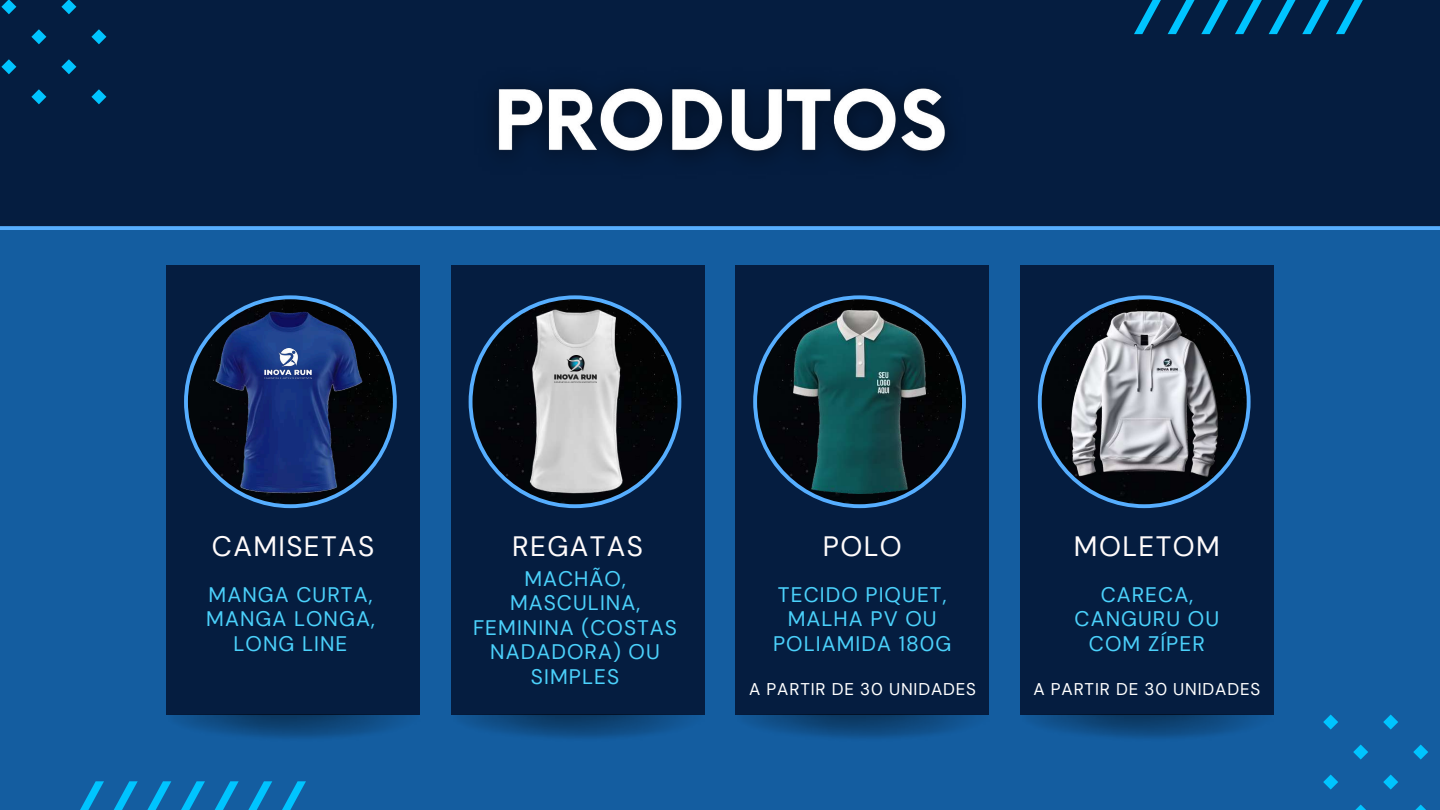
<style>
.page{position:relative;width:1440px;height:810px;background:#145da0}
.page>*{position:absolute;margin:0;border:0;box-sizing:border-box;transform-origin:0 0}
.t1{font:28px "DM Sans";letter-spacing:.05em;color:#fffbfb}
.t2{font:21px/24.5px "DM Sans";letter-spacing:.05em;color:#4bd1fb;text-align:center}
.t3{font:17px "DM Sans";letter-spacing:.05em;color:#fff}
</style>
<div class="page">
<div style="left:167px;top:265px;width:253px;height:450px;background:#051d40"></div>
<svg style="left:184px;top:295px;width:213px;height:213px"></svg>
<div style="left:451px;top:265px;width:253px;height:450px;background:#051d40"></div>
<svg style="left:469px;top:295px;width:212px;height:213px"></svg>
<div style="left:736px;top:265px;width:253px;height:450px;background:#051d40"></div>
<svg style="left:753px;top:295px;width:213px;height:213px"></svg>
<div style="left:0;top:0;width:1440px;height:229px;background:#051d40"></div>
<svg style="left:1323px;top:715px;width:15px;height:15px"></svg>
<svg style="left:1323px;top:775px;width:15px;height:15px"></svg>
<svg style="left:1353px;top:745px;width:15px;height:15px"></svg>
<svg style="left:1355px;top:805px;width:11px;height:5px"></svg>
<svg style="left:1383px;top:715px;width:15px;height:15px"></svg>
<svg style="left:1383px;top:775px;width:15px;height:15px"></svg>
<svg style="left:1413px;top:745px;width:15px;height:15px"></svg>
<svg style="left:1415px;top:805px;width:11px;height:5px"></svg>
<svg style="left:1px;top:0;width:15px;height:14px"></svg>
<svg style="left:1px;top:59px;width:15px;height:15px"></svg>
<svg style="left:31px;top:29px;width:15px;height:15px"></svg>
<svg style="left:31px;top:89px;width:15px;height:15px"></svg>
<svg style="left:61px;top:0;width:15px;height:14px"></svg>
<svg style="left:61px;top:59px;width:15px;height:15px"></svg>
<svg style="left:91px;top:29px;width:15px;height:15px"></svg>
<svg style="left:91px;top:89px;width:15px;height:15px"></svg>
<svg style="left:1134px;top:0;width:235px;height:34px;background:#03466f"></svg>
<svg style="left:80px;top:781px;width:226px;height:29px"></svg>
<div style="left:1020px;top:265px;width:253px;height:450px;background:#051d40"></div>
<svg style="left:1038px;top:295px;width:213px;height:213px"></svg>
<img style="left:213px;top:308px;width:155px;height:188px">
<img style="left:265px;top:348px;width:47px;height:31px">
<img style="left:525px;top:308px;width:101px;height:189px">
<img style="left:554px;top:355px;width:42px;height:27px">
<img style="left:467px;top:59px;width:510px;height:127px">
<img style="left:793px;top:310px;width:132px;height:183px">
<img style="left:1068px;top:310px;width:153px;height:170px">
<h1 class="t1" style="left:212px;top:528px;width:164px">CAMISETAS</h1>
<h1 class="t1" style="left:512px;top:528px;width:132px">REGATAS</h1>
<p class="t2" style="left:473px;top:566px;width:206px">MACHÃO,<br>MASCULINA,<br>FEMININA (COSTAS<br>NADADORA) OU<br>SIMPLES</p>
<p class="t2" style="left:206px;top:582px;width:170px">MANGA CURTA,<br>MANGA LONGA,<br>LONG LINE</p>
<h1 class="t1" style="left:823px;top:528px;width:80px">POLO</h1>
<p class="t2" style="left:773px;top:582px;width:180px">TECIDO PIQUET,<br>MALHA PV OU<br>POLIAMIDA 180G</p>
<h1 class="t1" style="left:1074px;top:528px;width:147px">MOLETOM</h1>
<p class="t2" style="left:1075px;top:582px;width:146px">CARECA,<br>CANGURU OU<br>COM ZÍPER</p>
<p class="t3" style="left:749px;top:678px;width:228px">A PARTIR DE 30 UNIDADES</p>
<p class="t3" style="left:1033px;top:678px;width:228px">A PARTIR DE 30 UNIDADES</p>
</div>
